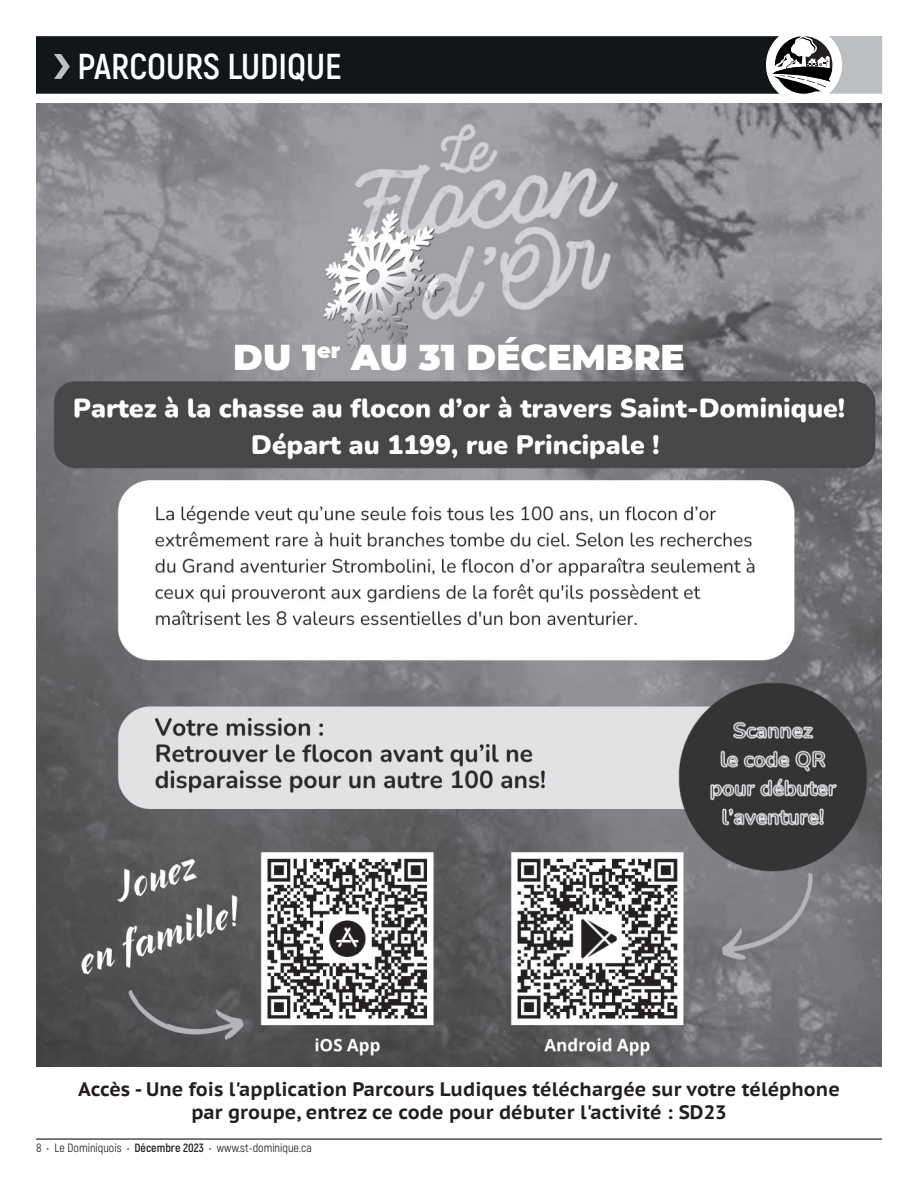
<style>
.page{position:relative;width:918px;height:1188px;background:#fff}
.page>*{position:absolute;margin:0;border:0;box-sizing:border-box;transform-origin:0 0}
.t1{font:900 36px "Montserrat";color:#fff}
.t2{font:700 36px "Akrobat";color:#fff}
.t3{font:700 19.5px/23.4px "PT Sans Pro Caption";color:#231f20;text-align:center}
.t4{font:12px "Akrobat";color:#231f20}
.s1{font-weight:700}
</style>
<div class="page">
<hr style="left:36px;top:1139px;width:846px;height:1px;background:#111619">
<svg style="left:36px;top:36px;width:846px;height:58px;background:#272b2e"></svg>
<img style="left:36px;top:103px;width:846px;height:963px">
<p class="t2" style="left:78px;top:44px;width:266px">PARCOURS LUDIQUE</p>
<p class="t1" style="left:233px;top:331px;width:453px">DU 1<sup>er</sup> AU 31 DÉCEMBRE</p>
<p class="t3" style="left:78px;top:1077px;width:763px">Accès - Une fois l'application Parcours Ludiques téléchargée sur votre téléphone par groupe, entrez ce code pour débuter l'activité : SD23</p>
<p class="t4" style="left:36px;top:1141px;width:277px">8 • Le Dominiquois • <span class="s1">Décembre 2023</span> • www.st-dominique.ca</p>
</div>
